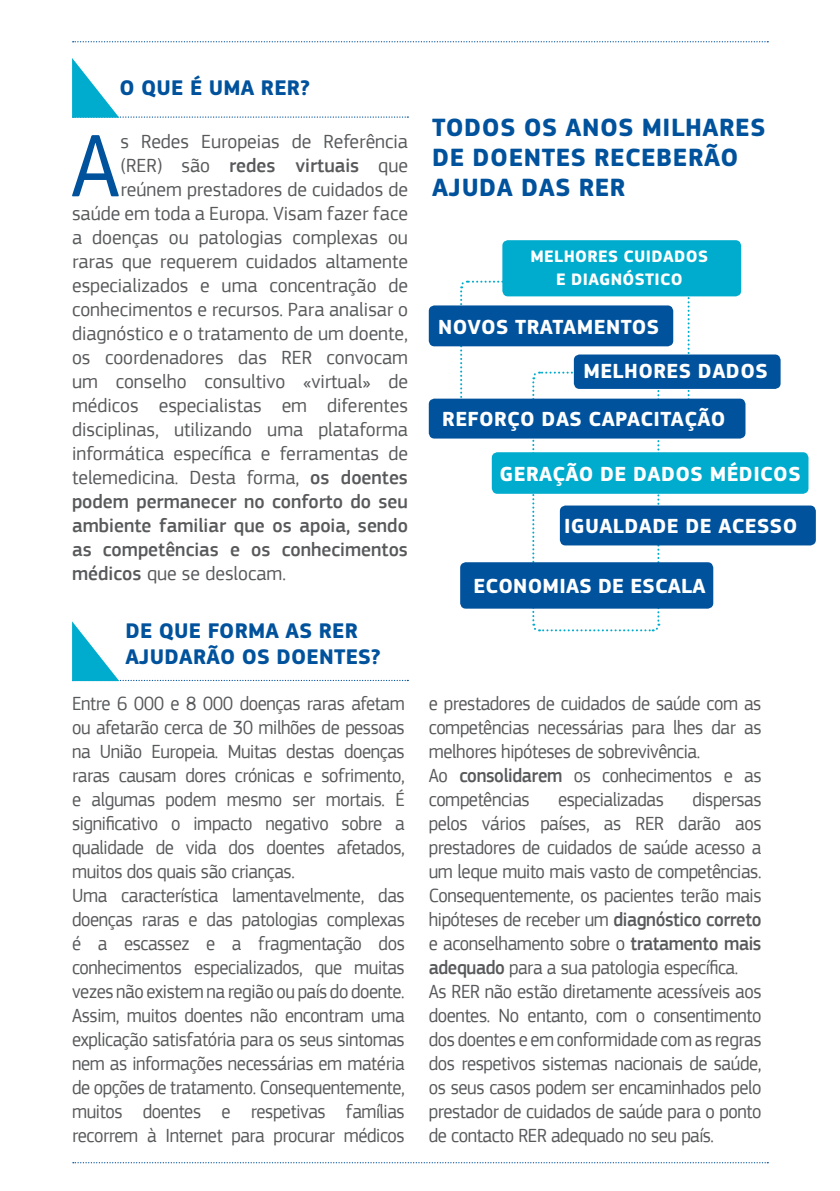
<style>
.page{position:relative;width:840px;height:1191px;background:#fff}
.page>*{position:absolute;margin:0;border:0;box-sizing:border-box;transform-origin:0 0}
.t1{font:92.4px "EC Square Sans Pro";color:#00529c}
.t2{font:700 26px/30px "EC Square Sans Pro";letter-spacing:.02em;color:#00529c}
.t3{font:700 22px/26px "EC Square Sans Pro";letter-spacing:.01em;color:#00529c}
.t4{font:700 21.2px "EC Square Sans Pro";letter-spacing:.02em;color:#fff}
.t5{font:20px/24px "EC Square Sans Pro";color:#58595b;text-align:justify;scale:.93 1}
.t6{font:20px "EC Square Sans Pro";color:#58595b}
.t7{font:500 20px "EC Square Sans Pro";color:#58595b}
.t8{font:20px/24px "EC Square Sans Pro";letter-spacing:-.02em;color:#58595b;scale:.93 1}
.t9{font:700 17.2px "EC Square Sans Pro";letter-spacing:.02em;color:#fff}
.s1{font-weight:400}
.s2{font-weight:500}
</style>
<div class="page">
<svg style="left:73px;top:41px;width:694px;height:1px"></svg>
<svg style="left:73px;top:1162px;width:694px;height:1px"></svg>
<svg style="left:72px;top:58px;width:336px;height:60px"></svg>
<svg style="left:72px;top:621px;width:336px;height:60px"></svg>
<svg style="left:458px;top:280px;width:232px;height:352px"></svg>
<div style="left:502px;top:240px;width:238px;height:56px;background:#00accd;border-radius:6px"></div>
<div style="left:573px;top:354px;width:207px;height:35px;background:#00529c;border-radius:6px"></div>
<div style="left:460px;top:562px;width:252px;height:46px;background:#00529c;border-radius:6px"></div>
<div style="left:559px;top:505px;width:256px;height:40px;background:#00529c;border-radius:6px"></div>
<div style="left:428px;top:305px;width:245px;height:41px;background:#00529c;border-radius:6px"></div>
<div style="left:491px;top:452px;width:317px;height:42px;background:#00accd;border-radius:6px"></div>
<div style="left:428px;top:398px;width:317px;height:40px;background:#00529c;border-radius:6px"></div>
<p class="t3" style="left:119px;top:76px;width:192px">O QUE É UMA RER?</p>
<p class="t1" style="left:71px;top:112px;width:51px">A</p>
<p class="t6" style="left:120px;top:130px;width:289px">s Redes Europeias de Referência</p>
<p class="t7" style="left:120px;top:154px;width:289px"><span class="s1">(RER) são</span> redes virtuais <span class="s1">que</span></p>
<p class="t6" style="left:120px;top:178px;width:289px">reúnem prestadores de cuidados de</p>
<p class="t6" style="left:72px;top:202px;width:337px">saúde em toda a Europa. Visam fazer face</p>
<p class="t6" style="left:72px;top:226px;width:337px">a doenças ou patologias complexas ou</p>
<p class="t6" style="left:72px;top:250px;width:337px">raras que requerem cuidados altamente</p>
<p class="t6" style="left:72px;top:274px;width:337px">especializados e uma concentração de</p>
<p class="t6" style="left:72px;top:298px;width:337px">conhecimentos e recursos. Para analisar o</p>
<p class="t6" style="left:72px;top:322px;width:337px">diagnóstico e o tratamento de um doente,</p>
<p class="t6" style="left:72px;top:346px;width:337px">os coordenadores das RER convocam</p>
<p class="t6" style="left:72px;top:370px;width:337px">um conselho consultivo «virtual» de</p>
<p class="t6" style="left:72px;top:394px;width:337px">médicos especialistas em diferentes</p>
<p class="t6" style="left:72px;top:418px;width:337px">disciplinas, utilizando uma plataforma</p>
<p class="t6" style="left:72px;top:442px;width:337px">informática específica e ferramentas de</p>
<p class="t6" style="left:72px;top:466px;width:337px">telemedicina. Desta forma, <span class="s2">os doentes</span></p>
<p class="t7" style="left:72px;top:490px;width:337px">podem permanecer no conforto do seu</p>
<p class="t7" style="left:72px;top:514px;width:337px">ambiente familiar que os apoia, sendo</p>
<p class="t7" style="left:72px;top:538px;width:337px">as competências e os conhecimentos</p>
<p class="t6" style="left:72px;top:562px;width:215px"><span class="s2">médicos</span> que se deslocam.</p>
<p class="t3" style="left:125px;top:618px;width:257px">DE QUE FORMA AS RER<br>AJUDARÃO OS DOENTES?</p>
<p class="t5" style="left:72px;top:691px;width:359px">Entre 6 000 e 8 000 doenças raras afetam ou afetarão cerca de 30 milhões de pessoas na União Europeia. Muitas destas doenças raras causam dores crónicas e sofrimento, e algumas podem mesmo ser mortais. É significativo o impacto negativo sobre a qualidade de vida dos doentes afetados, muitos dos quais são crianças.</p>
<p class="t5" style="left:72px;top:883px;width:359px">Uma característica lamentavelmente, das doenças raras e das patologias complexas é a escassez e a fragmentação dos conhecimentos especializados, que muitas vezes não existem na região ou país do doente.<br>Assim, muitos doentes não encontram uma explicação satisfatória para os seus sintomas nem as informações necessárias em matéria de opções de tratamento. Consequentemente, muitos doentes e respetivas famílias recorrem à Internet para procurar médicos</p>
<p class="t2" style="left:432px;top:113px;width:334px">TODOS OS ANOS MILHARES<br>DE DOENTES RECEBERÃO<br>AJUDA DAS RER</p>
<p class="t9" style="left:530px;top:246px;width:179px">MELHORES CUIDADOS</p>
<p class="t9" style="left:555px;top:269px;width:128px">E DIAGNÓSTICO</p>
<p class="t4" style="left:438px;top:314px;width:222px">NOVOS TRATAMENTOS</p>
<p class="t4" style="left:583px;top:358px;width:186px">MELHORES DADOS</p>
<p class="t4" style="left:442px;top:406px;width:284px">REFORÇO DAS CAPACITAÇÃO</p>
<p class="t4" style="left:499px;top:461px;width:302px">GERAÇÃO DE DADOS MÉDICOS</p>
<p class="t4" style="left:563px;top:514px;width:235px">IGUALDADE DE ACESSO</p>
<p class="t4" style="left:473px;top:574px;width:233px">ECONOMIAS DE ESCALA</p>
<p class="t5" style="left:428px;top:691px;width:359px">e prestadores de cuidados de saúde com as competências necessárias para lhes dar as melhores hipóteses de sobrevivência.</p>
<p class="t8" style="left:428px;top:763px;width:359px">Ao <span class="s2">consolidarem</span> os conhecimentos e as competências</p>
<p class="t5" style="left:428px;top:787px;width:359px;text-indent:263px">dispersas pelos vários países, as RER darão aos prestadores de cuidados de saúde acesso a um leque muito mais vasto de competências.<br>Consequentemente, os pacientes terão mais hipóteses de receber um <span class="s2">diagnóstico correto </span>e aconselhamento sobre o <span class="s2">tratamento mais adequado</span> para a sua patologia específica.</p>
<p class="t5" style="left:428px;top:979px;width:359px">As RER não estão diretamente acessíveis aos doentes. No entanto, com o consentimento dos doentes e em conformidade com as regras dos respetivos sistemas nacionais de saúde, os seus casos podem ser encaminhados pelo prestador de cuidados de saúde para o ponto de contacto RER adequado no seu país.</p>
<p class="t8" style="left:558px;top:787px;width:115px">especializadas</p>
</div>
